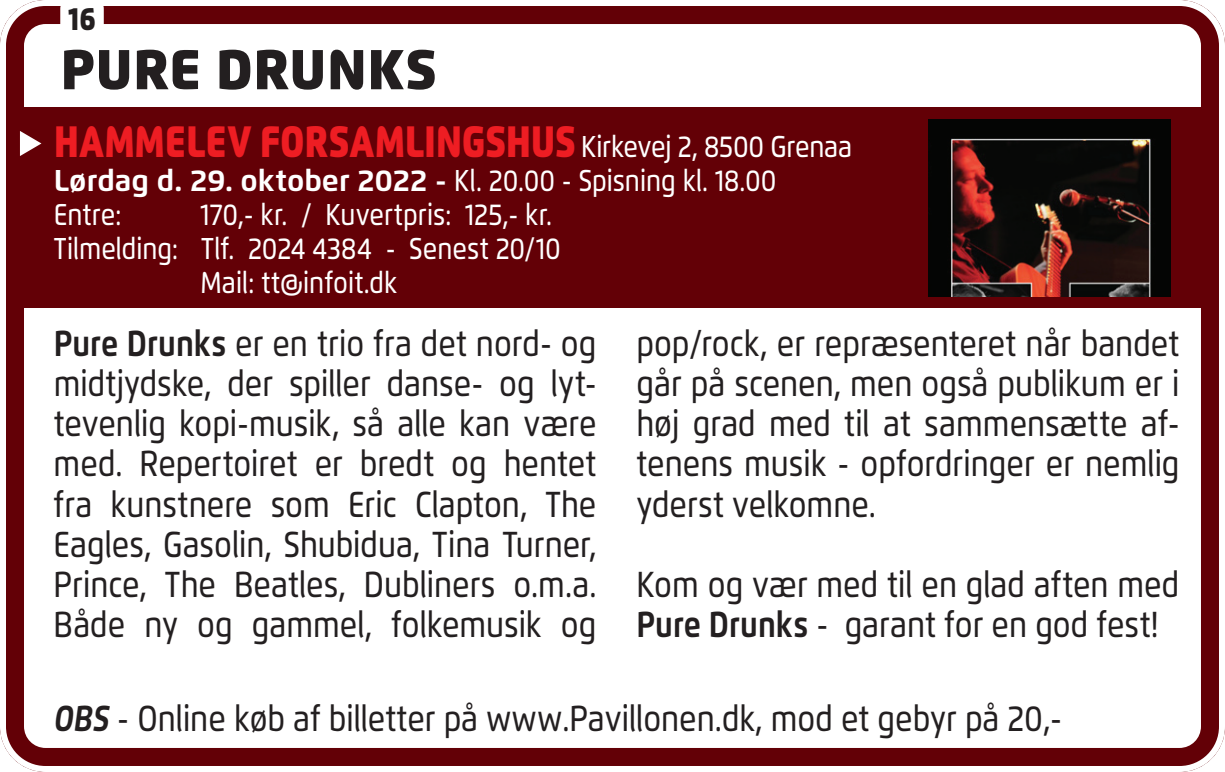
<style>
.page{position:relative;width:1225px;height:772px;background:#fff}
.page>*{position:absolute;margin:0;border:0;box-sizing:border-box;transform-origin:0 0}
.t1{font:900 56px "Flexo";color:#231f20}
.t2{font:900 44px "Flexo";letter-spacing:-.01em;color:#ee1d23;scale:.84 1}
.t3{font:500 36px/40px "Flexo";color:#231f20;text-align:justify;scale:.84 1}
.t4{font:900 32px "Flexo";color:#231f20;scale:.84 1}
.t5{font:500 30px/34px "Flexo";color:#fff;scale:.84 1}
.s1{font-weight:500;font-size:30px;color:#fff}
.s2{font-weight:700}
.s3{font-weight:700;font-style:italic}
</style>
<div class="page">
<div style="left:0;top:0;width:1225px;height:771px;border:24px solid #630006;border-radius:33px"></div>
<div style="left:0;top:108px;width:1225px;height:200px;background:#630006"></div>
<div style="left:0;top:0;width:1225px;height:771px;border:6px solid #fff;border-radius:42px"></div>
<svg style="left:20px;top:131px;width:21px;height:25px"></svg>
<img style="left:928px;top:119px;width:242px;height:177px">
<svg style="left:60px;top:0;width:44px;height:25px"></svg>
<p class="t4" style="left:68px;top:-1px;width:34px">16</p>
<h1 class="t1" style="left:60px;top:35px;width:378px">PURE DRUNKS</h1>
<p class="t2" style="left:54px;top:114px;width:952px">HAMMELEV FORSAMLINGSHUS <span class="s1">Kirkevej 2, 8500 Grenaa</span></p>
<p class="t5" style="left:54px;top:163px;width:862px"><span class="s2">Lørdag d. 29. oktober 2022 -</span> Kl. 20.00 - Spisning kl. 18.00<br>Entre:</p>
<p class="t5" style="left:200px;top:197px;width:420px">170,- kr. / Kuvertpris: 125,- kr.</p>
<p class="t5" style="left:54px;top:231px;width:605px">Tilmelding: Tlf. 2024 4384 - Senest 20/10</p>
<p class="t5" style="left:200px;top:265px;width:236px">Mail: tt@infoit.dk</p>
<p class="t3" style="left:54px;top:323px;width:648px"><span class="s2">Pure Drunks</span> er en trio fra det nord- og midtjydske, der spiller danse- og lyt&shy;tevenlig kopi-musik, så alle kan være med. Repertoiret er bredt og hentet fra kunstnere som Eric Clapton, The Eagles, Gasolin, Shubidua, Tina Turner, Prince, The Beatles, Dubliners o.m.a.<br>Både ny og gammel, folkemusik og</p>
<p class="t3" style="left:636px;top:323px;width:648px">pop/rock, er repræsenteret når bandet går på scenen, men også publikum er i høj grad med til at sammensætte af&shy;tenens musik - opfordringer er nemlig yderst velkomne.</p>
<p class="t3" style="left:636px;top:563px;width:648px">Kom og vær med til en glad aften med<br><span class="s2">Pure Drunks</span> - garant for en god fest!</p>
<p class="t3" style="left:54px;top:697px;width:1202px"><span class="s3">OBS</span> - Online køb af billetter på www.Pavillonen.dk, mod et gebyr på 20,-</p>
</div>
